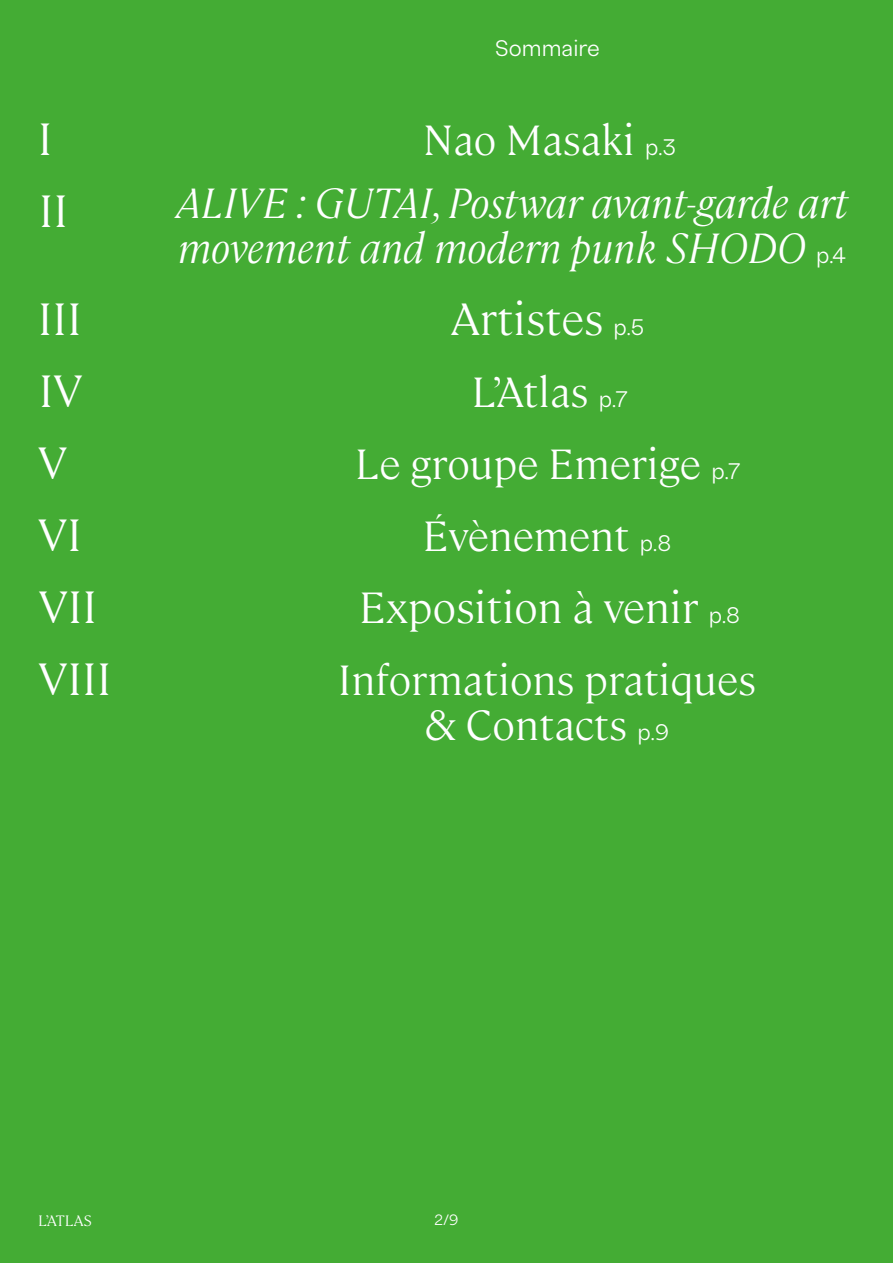
<style>
.page{position:relative;width:893px;height:1263px;background:#fff}
.page>*{position:absolute;margin:0;border:0;box-sizing:border-box;transform-origin:0 0}
.t1{font:300 45px/72px "Cambon";color:#fff;text-align:justify}
.t2{font:300 43.5px "Cambon";color:#fff}
.t3{font:300 42px/72px "Cambon";color:#fff;text-align:center}
.t4{font:italic 300 42px/45px "Cambon";color:#fff}
.t5{font:300 22.5px "FT Polar";color:#fff}
.t6{font:300 15px "Cambon";color:#fff}
.t7{font:300 15px "FT Polar";color:#fff}
.s1{font-family:"FT Polar";font-size:22.5px}
.s2{font-family:"FT Polar";font-style:normal;font-size:22.5px}
</style>
<div class="page">
<div style="left:0;top:0;width:893px;height:1262px;background:#44ac34"></div>
<p class="t1" style="left:38px;top:100px;width:16px">I</p>
<p class="t1" style="left:39px;top:172px;width:31px">II</p>
<p class="t1" style="left:38px;top:280px;width:46px">III IV V</p>
<p class="t1" style="left:38px;top:496px;width:45px">VI</p>
<p class="t1" style="left:38px;top:568px;width:75px">VII<br>VIII</p>
<p class="t5" style="left:495px;top:32px;width:106px">Sommaire</p>
<p class="t3" style="left:423px;top:101px;width:255px">Nao Masaki <span class="s1">p.3</span></p>
<p class="t4" style="left:176px;top:177px;width:674px">ALIVE : GUTAI, Postwar avant-garde art movement and modern punk SHODO <span class="s2">p.4</span></p>
<p class="t1" style="left:451px;top:280px;width:195px">Artistes <span class="s1">p.5</span></p>
<p class="t3" style="left:355px;top:353px;width:387px">L’Atlas <span class="s1">p.7<br></span>Le groupe Emerige <span class="s1">p.7</span></p>
<p class="t3" style="left:423px;top:497px;width:250px">Évènement <span class="s1">p.8</span></p>
<p class="t2" style="left:359px;top:576px;width:383px">Exposition à venir <span class="s1">p.8</span></p>
<p class="t3" style="left:338px;top:655px;width:420px;line-height:45px">Informations pratiques &amp; Contacts <span class="s1">p.9</span></p>
<p class="t6" style="left:38px;top:1210px;width:55px">L’ATLAS</p>
<p class="t7" style="left:434px;top:1209px;width:26px">2/9</p>
</div>
